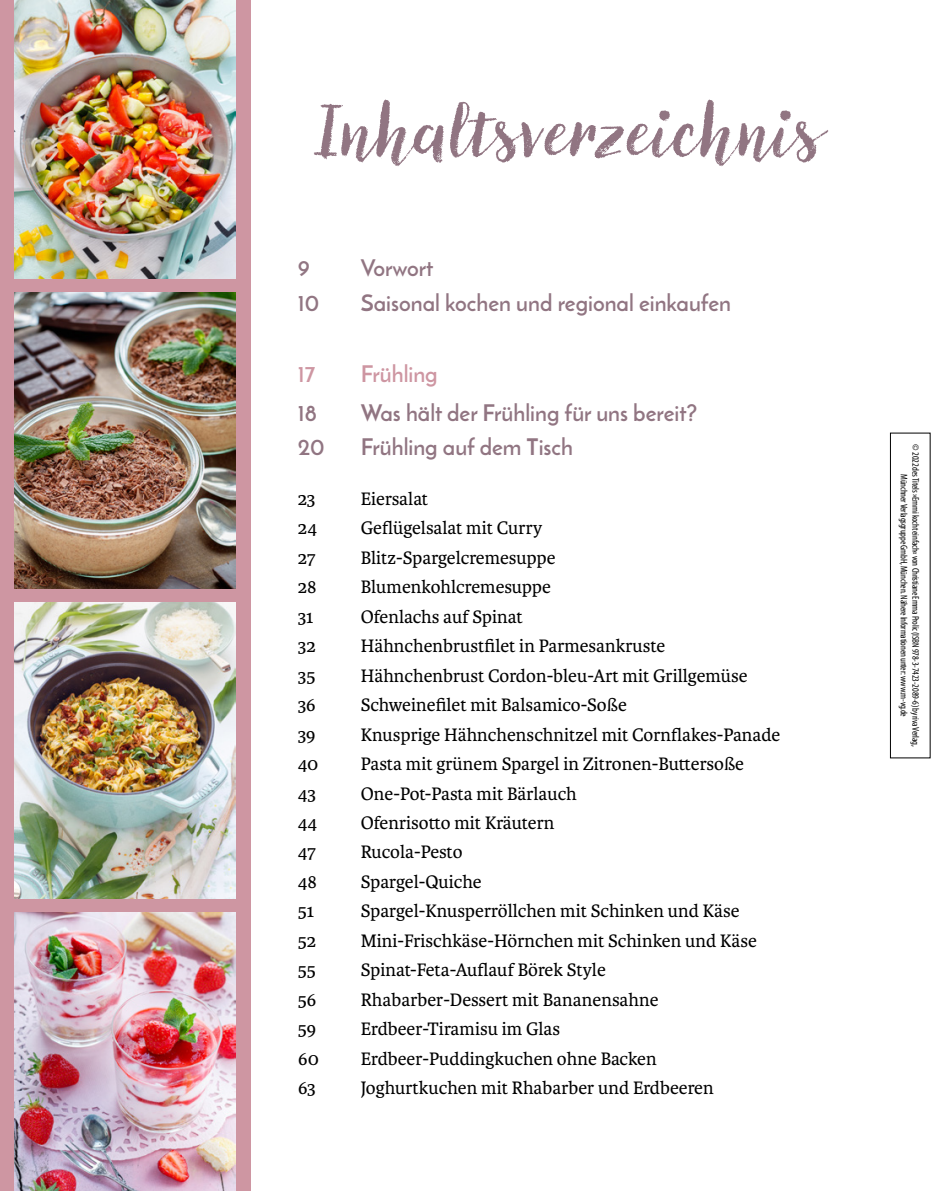
<style>
.page{position:relative;width:943px;height:1191px;background:#fff}
.page>*{position:absolute;margin:0;border:0;box-sizing:border-box;transform-origin:0 0}
._01_h1{font:71.75px "Canvas Script";color:#917582}
.t1{font:700 22.75px "Josefin Sans";color:#917582}
.t2{font:700 22.75px "Josefin Sans";color:#ce96a2}
.t3{font:19.25px "Karmina";color:#000}
.t4{font:condensed 9.62px "Myriad Pro";letter-spacing:-.02em;color:#000}
</style>
<div class="page">
<div style="left:0;top:0;width:251px;height:1191px;background:#ce96a2"></div>
<img style="left:15px;top:0;width:221px;height:1191px">
<div style="left:0;top:279px;width:236px;height:12px;background:#ce96a2"></div>
<div style="left:0;top:589px;width:236px;height:12px;background:#ce96a2"></div>
<div style="left:0;top:899px;width:236px;height:13px;background:#ce96a2"></div>
<div style="left:890px;top:432px;width:40px;height:326px;border:1px solid #000"></div>
<p class="_01_h1" style="left:318px;top:86px;width:506px">Inhaltsverzeichnis</p>
<p class="t1" style="left:298px;top:254px;width:14px">9</p>
<p class="t1" style="left:361px;top:254px;width:74px">Vorwort</p>
<p class="t1" style="left:298px;top:288px;width:23px">10</p>
<p class="t1" style="left:361px;top:288px;width:372px">Saisonal kochen und regional einkaufen</p>
<p class="t2" style="left:298px;top:359px;width:19px">17</p>
<p class="t2" style="left:361px;top:359px;width:78px">Frühling</p>
<p class="t1" style="left:298px;top:399px;width:21px">18</p>
<p class="t1" style="left:361px;top:399px;width:338px">Was hält der Frühling für uns bereit?</p>
<p class="t1" style="left:298px;top:433px;width:29px">20</p>
<p class="t1" style="left:361px;top:433px;width:214px">Frühling auf dem Tisch</p>
<p class="t3" style="left:298px;top:488px;width:19px">23</p>
<p class="t3" style="left:361px;top:488px;width:69px">Eiersalat</p>
<p class="t3" style="left:298px;top:517px;width:21px">24</p>
<p class="t3" style="left:361px;top:517px;width:183px">Geflügelsalat mit Curry</p>
<p class="t3" style="left:298px;top:547px;width:19px">27</p>
<p class="t3" style="left:361px;top:547px;width:196px">Blitz-Spargelcremesuppe</p>
<p class="t3" style="left:298px;top:576px;width:20px">28</p>
<p class="t3" style="left:361px;top:576px;width:192px">Blumenkohlcremesuppe</p>
<p class="t3" style="left:298px;top:605px;width:17px">31</p>
<p class="t3" style="left:361px;top:605px;width:163px">Ofenlachs auf Spinat</p>
<p class="t3" style="left:298px;top:635px;width:20px">32</p>
<p class="t3" style="left:361px;top:635px;width:306px">Hähnchenbrustfilet in Parmesankruste</p>
<p class="t3" style="left:298px;top:664px;width:19px">35</p>
<p class="t3" style="left:361px;top:664px;width:388px">Hähnchenbrust Cordon-bleu-Art mit Grillgemüse</p>
<p class="t3" style="left:298px;top:694px;width:20px">36</p>
<p class="t3" style="left:361px;top:694px;width:268px">Schweinefilet mit Balsamico-Soße</p>
<p class="t3" style="left:298px;top:723px;width:20px">39</p>
<p class="t3" style="left:361px;top:723px;width:421px">Knusprige Hähnchenschnitzel mit Cornflakes-Panade</p>
<p class="t3" style="left:298px;top:753px;width:22px">40</p>
<p class="t3" style="left:361px;top:753px;width:385px">Pasta mit grünem Spargel in Zitronen-Buttersoße</p>
<p class="t3" style="left:298px;top:782px;width:20px">43</p>
<p class="t3" style="left:361px;top:782px;width:217px">One-Pot-Pasta mit Bärlauch</p>
<p class="t3" style="left:298px;top:812px;width:21px">44</p>
<p class="t3" style="left:361px;top:812px;width:195px">Ofenrisotto mit Kräutern</p>
<p class="t3" style="left:298px;top:841px;width:19px">47</p>
<p class="t3" style="left:361px;top:841px;width:103px">Rucola-Pesto</p>
<p class="t3" style="left:298px;top:871px;width:21px">48</p>
<p class="t3" style="left:361px;top:871px;width:122px">Spargel-Quiche</p>
<p class="t3" style="left:298px;top:900px;width:18px">51</p>
<p class="t3" style="left:361px;top:900px;width:380px">Spargel-Knusperröllchen mit Schinken und Käse</p>
<p class="t3" style="left:298px;top:930px;width:20px">52</p>
<p class="t3" style="left:361px;top:930px;width:397px">Mini-Frischkäse-Hörnchen mit Schinken und Käse</p>
<p class="t3" style="left:298px;top:959px;width:20px">55</p>
<p class="t3" style="left:361px;top:959px;width:246px">Spinat-Feta-Auflauf Börek Style</p>
<p class="t3" style="left:298px;top:988px;width:21px">56</p>
<p class="t3" style="left:361px;top:988px;width:299px">Rhabarber-Dessert mit Bananensahne</p>
<p class="t3" style="left:298px;top:1018px;width:20px">59</p>
<p class="t3" style="left:361px;top:1018px;width:201px">Erdbeer-Tiramisu im Glas</p>
<p class="t3" style="left:298px;top:1047px;width:22px">60</p>
<p class="t3" style="left:361px;top:1047px;width:297px">Erdbeer-Puddingkuchen ohne Backen</p>
<p class="t3" style="left:298px;top:1077px;width:20px">63</p>
<p class="t3" style="left:361px;top:1077px;width:354px">Joghurtkuchen mit Rhabarber und Erdbeeren</p>
<p class="t4" style="left:921px;top:444px;width:303px;rotate:90deg">© 2022 des Titels »Emmi kocht einfach« von Christiane Emma Prolic (ISBN 978-3-7423-2089-6) by riva Verlag,</p>
<p class="t4" style="left:909px;top:474px;width:244px;rotate:90deg">Münchner Verlagsgruppe GmbH, München. Nähere Informationen unter: www.m-vg.de</p>
</div>
